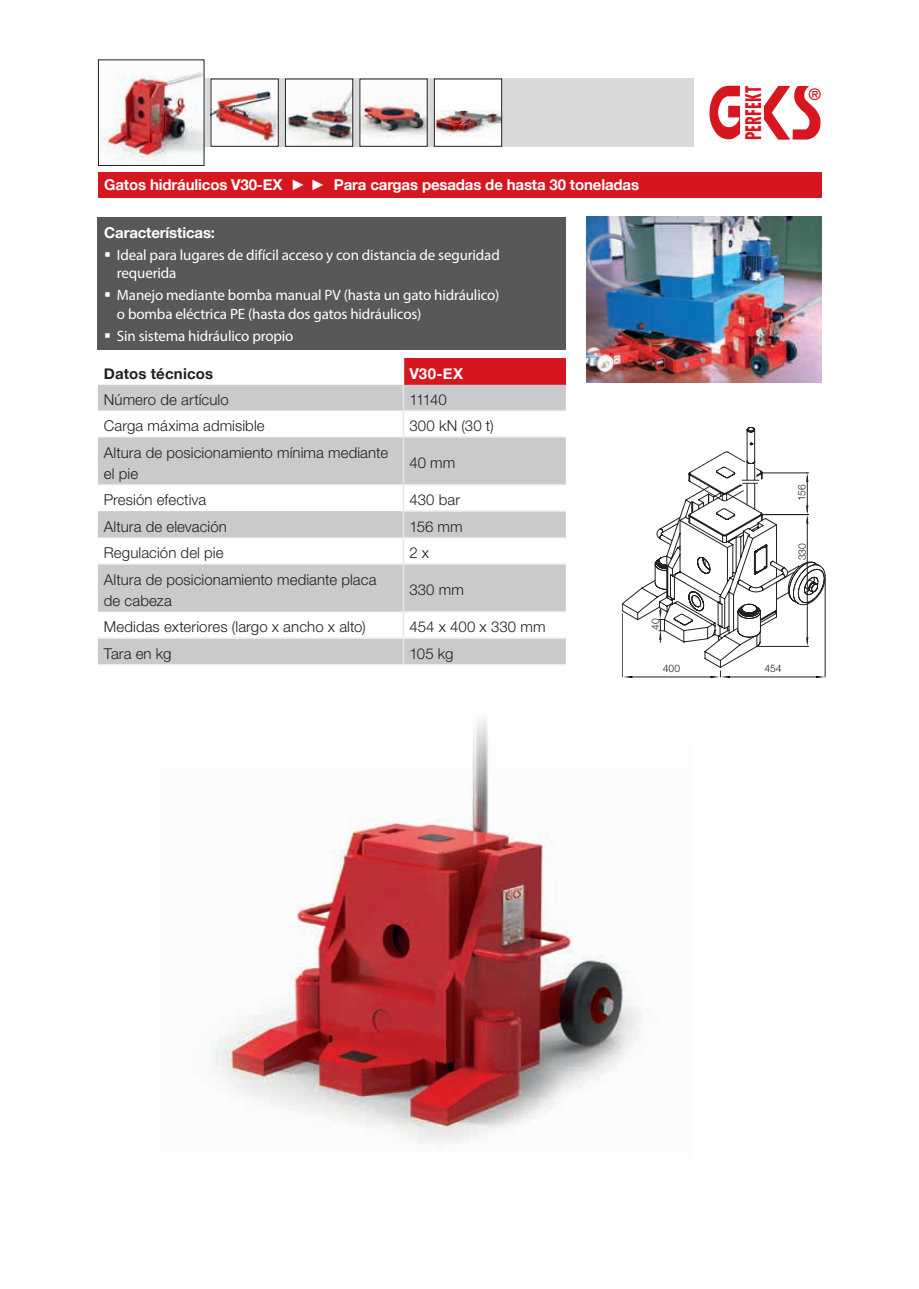
<style>
.page{position:relative;width:919px;height:1289px;background:#fff}
.page>*{position:absolute;margin:0;border:0;box-sizing:border-box;transform-origin:0 0}
.t1{font:700 condensed 21px "Futura";color:#d7171f;scale:.82 1}
.t2{font:700 condensed 15.3px "Futura";color:#d7171f}
.t3{font:300 15px/21px "Helvetica Neue";letter-spacing:.005em;color:#231f20}
.t4{font:15px/18px "Myriad Pro";letter-spacing:-.01em;color:#fff}
.t5{font:700 15px "Helvetica Neue";letter-spacing:-.01em;color:#fff}
.t6{font:700 15px "Helvetica Neue";letter-spacing:.01em;color:#231f20}
.t7{font:300 10.35px "Helvetica Neue";color:#231f20}
.t8{font:300 10.35px "Helvetica";color:#231f20}
.s1{font-family:"Arial";font-weight:400}
</style>
<div class="page">
<div style="left:98px;top:79px;width:595px;height:68px;background:#d9dadc"></div>
<svg style="left:764px;top:86px;width:56px;height:54px"></svg>
<svg style="left:709px;top:86px;width:31px;height:53px"></svg>
<img style="left:287px;top:81px;width:64px;height:64px">
<div style="left:285px;top:79px;width:68px;height:68px;border:1px solid #231f20"></div>
<img style="left:212px;top:81px;width:65px;height:64px">
<div style="left:210px;top:79px;width:69px;height:68px;border:1px solid #231f20"></div>
<img style="left:361px;top:81px;width:64px;height:64px">
<img style="left:100px;top:72px;width:102px;height:91px">
<div style="left:98px;top:59px;width:106px;height:107px;border:1px solid #231f20"></div>
<div style="left:434px;top:79px;width:67px;height:67px;background:#fff"></div>
<img style="left:436px;top:111px;width:64px;height:25px">
<div style="left:434px;top:79px;width:68px;height:68px;border:1px solid #231f20"></div>
<img style="left:211px;top:718px;width:432px;height:426px">
<div style="left:98px;top:172px;width:723px;height:25px;background:#d7171f"></div>
<div style="left:98px;top:217px;width:468px;height:132px;background:#57585a"></div>
<svg style="left:622px;top:427px;width:203px;height:251px"></svg>
<hr style="left:631px;top:676px;width:80px;height:1px;background:#231f20">
<hr style="left:622px;top:613px;width:1px;height:64px;background:#231f20">
<div style="left:403px;top:358px;width:162px;height:27px;background:#d7171f"></div>
<svg style="left:98px;top:385px;width:467px;height:279px;fill:#c9cacc"></svg>
<hr style="left:98px;top:437px;width:304px;height:1px;background:#e6e7e9">
<hr style="left:98px;top:484px;width:304px;height:1px;background:#e6e7e9">
<hr style="left:98px;top:537px;width:304px;height:1px;background:#e6e7e9">
<hr style="left:98px;top:564px;width:304px;height:1px;background:#e6e7e9">
<hr style="left:98px;top:637px;width:305px;height:2px;background:#ececee">
<hr style="left:98px;top:664px;width:305px;height:1px;background:#ececee">
<hr style="left:402px;top:385px;width:2px;height:25px;background:#e6e7e9">
<hr style="left:402px;top:410px;width:163px;height:1px;background:#e6e7e9">
<hr style="left:402px;top:411px;width:2px;height:25px;background:#e6e7e9">
<hr style="left:402px;top:436px;width:163px;height:2px;background:#e6e7e9">
<hr style="left:402px;top:438px;width:2px;height:46px;background:#e6e7e9">
<hr style="left:402px;top:484px;width:163px;height:1px;background:#e6e7e9">
<hr style="left:402px;top:485px;width:2px;height:25px;background:#e6e7e9">
<hr style="left:402px;top:510px;width:163px;height:2px;background:#e6e7e9">
<hr style="left:402px;top:512px;width:2px;height:25px;background:#e6e7e9">
<hr style="left:402px;top:537px;width:163px;height:1px;background:#e6e7e9">
<hr style="left:402px;top:538px;width:2px;height:25px;background:#e6e7e9">
<hr style="left:402px;top:563px;width:163px;height:2px;background:#e6e7e9">
<hr style="left:402px;top:565px;width:2px;height:46px;background:#e6e7e9">
<hr style="left:402px;top:611px;width:163px;height:1px;background:#e6e7e9">
<hr style="left:402px;top:612px;width:2px;height:25px;background:#e6e7e9">
<hr style="left:402px;top:639px;width:2px;height:25px;background:#e6e7e9">
<hr style="left:403px;top:637px;width:162px;height:2px;background:#ececee">
<hr style="left:403px;top:664px;width:162px;height:1px;background:#ececee">
<hr style="left:402px;top:358px;width:2px;height:27px;background:#fff">
<img style="left:587px;top:217px;width:234px;height:166px">
<h1 class="t1" style="left:740px;top:140px;width:67px;rotate:-90deg">PERFEKT</h1>
<p class="t2" style="left:808px;top:85px;width:14px">®</p>
<p class="t5" style="left:104px;top:175px;width:536px">Gatos hidráulicos V30-EX <span class="s1">► ►</span> Para cargas pesadas de hasta 30 toneladas</p>
<p class="t5" style="left:104px;top:223px;width:112px">Características:</p>
<p class="t4" style="left:117px;top:246px;width:384px">Ideal para lugares de difícil acceso y con distancia de seguridad requerida</p>
<p class="t4" style="left:117px;top:286px;width:384px">Manejo mediante bomba manual PV (hasta un gato hidráulico) o bomba eléctrica PE (hasta dos gatos hidráulicos)</p>
<p class="t4" style="left:117px;top:326px;width:178px">Sin sistema hidráulico propio</p>
<p class="t6" style="left:104px;top:364px;width:111px">Datos técnicos</p>
<p class="t5" style="left:409px;top:364px;width:55px">V30-EX</p>
<p class="t3" style="left:104px;top:388px;width:126px">Número de artículo</p>
<p class="t3" style="left:409px;top:388px;width:39px">11140</p>
<p class="t3" style="left:104px;top:415px;width:162px">Carga máxima admisible</p>
<p class="t3" style="left:409px;top:415px;width:86px">300 kN (30 t)</p>
<p class="t3" style="left:104px;top:441px;width:286px">Altura de posicionamiento mínima mediante el pie</p>
<p class="t3" style="left:409px;top:452px;width:47px">40 mm</p>
<p class="t3" style="left:104px;top:489px;width:104px">Presión efectiva</p>
<p class="t3" style="left:409px;top:489px;width:52px">430 bar</p>
<p class="t3" style="left:104px;top:515px;width:124px">Altura de elevación</p>
<p class="t3" style="left:409px;top:515px;width:55px">156 mm</p>
<p class="t3" style="left:104px;top:542px;width:121px">Regulación del pie</p>
<p class="t3" style="left:409px;top:542px;width:21px">2 x</p>
<p class="t3" style="left:104px;top:568px;width:274px">Altura de posicionamiento mediante placa de cabeza</p>
<p class="t3" style="left:409px;top:579px;width:56px">330 mm</p>
<p class="t3" style="left:104px;top:616px;width:263px">Medidas exteriores (largo x ancho x alto)</p>
<p class="t3" style="left:409px;top:616px;width:138px">454 x 400 x 330 mm</p>
<p class="t3" style="left:104px;top:642px;width:69px">Tara en kg</p>
<p class="t3" style="left:409px;top:642px;width:46px">105 kg</p>
<p class="t7" style="left:649px;top:630px;width:13px;rotate:-90deg">40</p>
<p class="t8" style="left:663px;top:659px;width:19px">400</p>
<p class="t8" style="left:764px;top:659px;width:19px">454</p>
<p class="t7" style="left:795px;top:501px;width:19px;rotate:-90deg">156</p>
<p class="t7" style="left:795px;top:560px;width:19px;rotate:-90deg">330</p>
</div>
